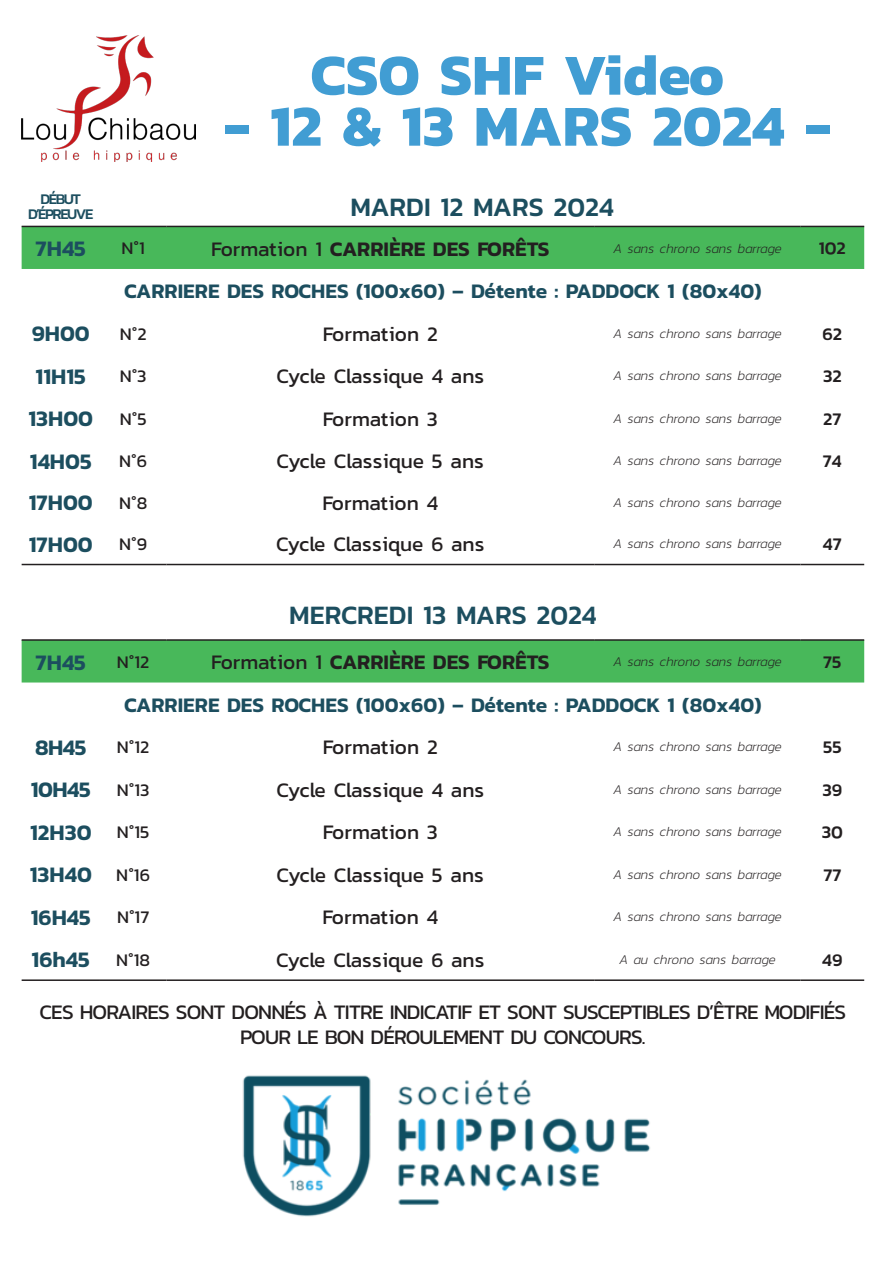
<style>
.page{position:relative;width:893px;height:1263px;background:#fff}
.page>*{position:absolute;margin:0;border:0;box-sizing:border-box;transform-origin:0 0}
.t1{font:700 58.5px "Kanit";color:#419dd3}
.t2{font:500 27px "Kanit";color:#1c4e5f}
.t3{font:600 22.5px "Kanit";color:#1c4e5f}
.t4{font:21px "Kanit";color:#231f20}
.t5{font:21px/25.2px "Kanit";letter-spacing:-.04em;color:#231f20;text-align:center}
.t6{font:600 21px "Kanit";color:#1c4e5f}
.t7{font:600 21px "Kanit";color:#231f20}
.t8{font:18px "Kanit";color:#231f20}
.t9{font:500 18px "Kanit";color:#231f20}
.t10{font:500 15px/15px "Kanit";letter-spacing:-.1em;color:#1c4e5f;text-align:center}
.t11{font:italic 200 13.5px "Kanit";color:#231f20}
.s1{font-weight:400}
</style>
<div class="page">
<div style="left:22px;top:227px;width:842px;height:42px;background:#48b85a"></div>
<div style="left:22px;top:641px;width:842px;height:41px;background:#48b85a"></div>
<hr style="left:22px;top:226px;width:78px;height:1px;background:#231f20">
<hr style="left:100px;top:226px;width:66px;height:1px;background:#231f20">
<hr style="left:166px;top:226px;width:428px;height:1px;background:#231f20">
<hr style="left:594px;top:226px;width:206px;height:1px;background:#231f20">
<hr style="left:800px;top:226px;width:64px;height:1px;background:#231f20">
<hr style="left:22px;top:639px;width:78px;height:2px;background:#231f20">
<hr style="left:100px;top:639px;width:66px;height:2px;background:#231f20">
<hr style="left:166px;top:639px;width:428px;height:2px;background:#231f20">
<hr style="left:594px;top:639px;width:206px;height:2px;background:#231f20">
<hr style="left:800px;top:639px;width:64px;height:2px;background:#231f20">
<hr style="left:22px;top:564px;width:78px;height:1px;background:#231f20">
<hr style="left:100px;top:564px;width:66px;height:1px;background:#231f20">
<hr style="left:166px;top:564px;width:428px;height:1px;background:#231f20">
<hr style="left:594px;top:564px;width:206px;height:1px;background:#231f20">
<hr style="left:800px;top:564px;width:64px;height:1px;background:#231f20">
<hr style="left:22px;top:979px;width:78px;height:2px;background:#231f20">
<hr style="left:100px;top:979px;width:66px;height:2px;background:#231f20">
<hr style="left:166px;top:979px;width:428px;height:2px;background:#231f20">
<hr style="left:594px;top:979px;width:206px;height:2px;background:#231f20">
<hr style="left:800px;top:979px;width:64px;height:2px;background:#231f20">
<img style="left:21px;top:35px;width:175px;height:126px">
<img style="left:242px;top:1075px;width:408px;height:142px">
<p class="t1" style="left:310px;top:30px;width:415px">CSO SHF Video</p>
<p class="t1" style="left:224px;top:81px;width:609px">- 12 &amp; 13 MARS 2024 -</p>
<p class="t10" style="left:28px;top:191px;width:67px">DÉBUT<br>D’ÉPREUVE</p>
<p class="t2" style="left:350px;top:186px;width:265px">MARDI 12 MARS 2024</p>
<p class="t3" style="left:36px;top:231px;width:52px">7H45</p>
<p class="t8" style="left:121px;top:235px;width:25px">N°1</p>
<p class="t7" style="left:211px;top:232px;width:340px"><span class="s1">Formation 1</span> CARRIÈRE DES FORÊTS</p>
<p class="t11" style="left:613px;top:239px;width:170px">A sans chrono sans barrage</p>
<p class="t9" style="left:819px;top:235px;width:29px">102</p>
<p class="t6" style="left:124px;top:275px;width:639px">CARRIERE DES ROCHES (100x60) – Détente : PADDOCK 1 (80x40)</p>
<p class="t3" style="left:32px;top:316px;width:60px">9H00</p>
<p class="t8" style="left:120px;top:320px;width:28px">N°2</p>
<p class="t4" style="left:323px;top:318px;width:116px">Formation 2</p>
<p class="t11" style="left:613px;top:324px;width:170px">A sans chrono sans barrage</p>
<p class="t9" style="left:822px;top:320px;width:21px">62</p>
<p class="t3" style="left:36px;top:359px;width:52px">11H15</p>
<p class="t8" style="left:120px;top:363px;width:28px">N°3</p>
<p class="t4" style="left:276px;top:361px;width:209px">Cycle Classique 4 ans</p>
<p class="t11" style="left:613px;top:367px;width:170px">A sans chrono sans barrage</p>
<p class="t9" style="left:823px;top:362px;width:20px">32</p>
<p class="t3" style="left:28px;top:401px;width:66px">13H00</p>
<p class="t8" style="left:120px;top:405px;width:28px">N°5</p>
<p class="t4" style="left:323px;top:403px;width:117px">Formation 3</p>
<p class="t11" style="left:613px;top:409px;width:170px">A sans chrono sans barrage</p>
<p class="t9" style="left:823px;top:405px;width:20px">27</p>
<p class="t3" style="left:30px;top:444px;width:63px">14H05</p>
<p class="t8" style="left:119px;top:448px;width:29px">N°6</p>
<p class="t4" style="left:277px;top:446px;width:209px">Cycle Classique 5 ans</p>
<p class="t11" style="left:613px;top:452px;width:170px">A sans chrono sans barrage</p>
<p class="t9" style="left:823px;top:447px;width:20px">74</p>
<p class="t3" style="left:29px;top:485px;width:66px">17H00</p>
<p class="t8" style="left:119px;top:489px;width:30px">N°8</p>
<p class="t4" style="left:322px;top:487px;width:117px">Formation 4</p>
<p class="t11" style="left:613px;top:493px;width:170px">A sans chrono sans barrage</p>
<p class="t3" style="left:29px;top:527px;width:66px">17H00</p>
<p class="t8" style="left:119px;top:531px;width:29px">N°9</p>
<p class="t4" style="left:276px;top:529px;width:210px">Cycle Classique 6 ans</p>
<p class="t11" style="left:613px;top:535px;width:170px">A sans chrono sans barrage</p>
<p class="t9" style="left:823px;top:530px;width:20px">47</p>
<p class="t2" style="left:289px;top:594px;width:309px">MERCREDI 13 MARS 2024</p>
<p class="t3" style="left:36px;top:645px;width:52px">7H45</p>
<p class="t8" style="left:117px;top:649px;width:34px">N°12</p>
<p class="t7" style="left:211px;top:646px;width:340px"><span class="s1">Formation 1</span> CARRIÈRE DES FORÊTS</p>
<p class="t11" style="left:613px;top:653px;width:170px">A sans chrono sans barrage</p>
<p class="t9" style="left:823px;top:648px;width:20px">75</p>
<p class="t6" style="left:124px;top:688px;width:639px">CARRIERE DES ROCHES (100x60) – Détente : PADDOCK 1 (80x40)</p>
<p class="t3" style="left:35px;top:730px;width:53px">8H45</p>
<p class="t8" style="left:117px;top:734px;width:34px">N°12</p>
<p class="t4" style="left:323px;top:732px;width:116px">Formation 2</p>
<p class="t11" style="left:613px;top:738px;width:170px">A sans chrono sans barrage</p>
<p class="t9" style="left:823px;top:733px;width:20px">55</p>
<p class="t3" style="left:31px;top:772px;width:62px">10H45</p>
<p class="t8" style="left:117px;top:776px;width:34px">N°13</p>
<p class="t4" style="left:276px;top:774px;width:209px">Cycle Classique 4 ans</p>
<p class="t11" style="left:613px;top:780px;width:170px">A sans chrono sans barrage</p>
<p class="t9" style="left:822px;top:776px;width:21px">39</p>
<p class="t3" style="left:30px;top:815px;width:63px">12H30</p>
<p class="t8" style="left:117px;top:819px;width:34px">N°15</p>
<p class="t4" style="left:323px;top:817px;width:117px">Formation 3</p>
<p class="t11" style="left:613px;top:823px;width:170px">A sans chrono sans barrage</p>
<p class="t9" style="left:822px;top:818px;width:23px">30</p>
<p class="t3" style="left:30px;top:857px;width:64px">13H40</p>
<p class="t8" style="left:116px;top:861px;width:35px">N°16</p>
<p class="t4" style="left:277px;top:859px;width:209px">Cycle Classique 5 ans</p>
<p class="t11" style="left:613px;top:865px;width:170px">A sans chrono sans barrage</p>
<p class="t9" style="left:823px;top:861px;width:19px">77</p>
<p class="t3" style="left:31px;top:900px;width:62px">16H45</p>
<p class="t8" style="left:117px;top:904px;width:34px">N°17</p>
<p class="t4" style="left:322px;top:902px;width:117px">Formation 4</p>
<p class="t11" style="left:613px;top:908px;width:170px">A sans chrono sans barrage</p>
<p class="t3" style="left:32px;top:943px;width:60px">16h45</p>
<p class="t8" style="left:116px;top:946px;width:35px">N°18</p>
<p class="t4" style="left:276px;top:944px;width:210px">Cycle Classique 6 ans</p>
<p class="t11" style="left:619px;top:950px;width:158px">A au chrono sans barrage</p>
<p class="t9" style="left:822px;top:946px;width:22px">49</p>
<p class="t5" style="left:40px;top:999px;width:808px">CES HORAIRES SONT DONNÉS À TITRE INDICATIF ET SONT SUSCEPTIBLES D’ÊTRE MODIFIÉS<br>POUR LE BON DÉROULEMENT DU CONCOURS.</p>
</div>
